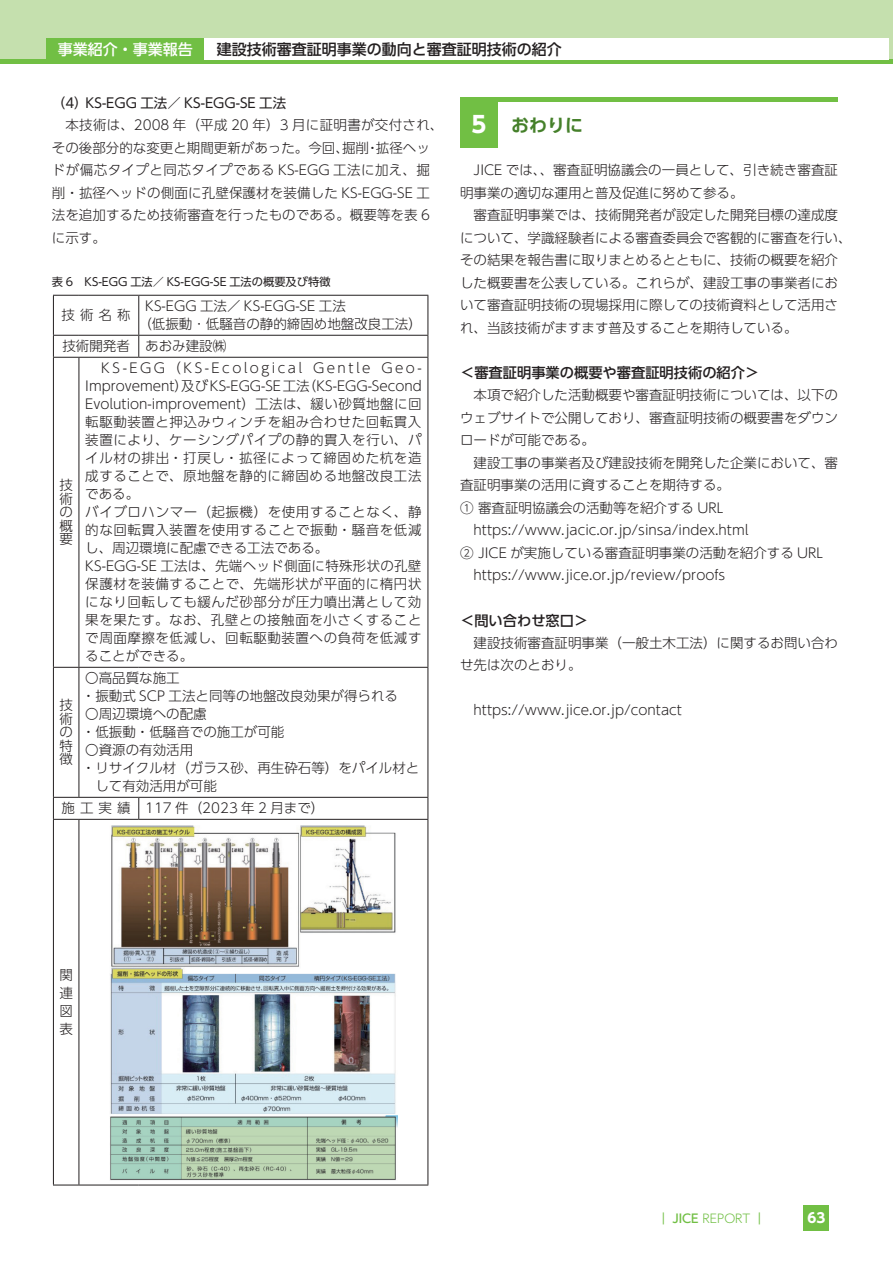
<style>
.page{position:relative;width:893px;height:1263px;background:#fff}
.page>*{position:absolute;margin:0;border:0;box-sizing:border-box;transform-origin:0 0}
.t1{font:700 18px "UD Shin Go Pro De";color:#45802a}
.t2{font:500 15px "UD Shin Go Pro";color:#231f20}
.t3{font:500 15px "UD Shin Go Pro";color:#fff}
.t4{font:500 14.25px "UD Shin Go Pro";color:#231f20}
.t5{font:300 13.5px/22.5px "UD Shin Go Pro";color:#231f20}
.t6{font:300 13.5px/18px "UD Shin Go Pr 6 N";letter-spacing:.04em;color:#231f20;text-align:justify}
.t7{font:300 13.5px/18px "UD Shin Go Pr 6 N";color:#231f20}
.t8{font:13.5px "UD Shin Go Pro";color:#231f20}
.t9{font:700 13.5px "UD Shin Go Pro";color:#fff}
.t10{font:500 12px "UD Shin Go Pro";color:#71bf44}
.t11{font:11.25px "UD Shin Go Pro";color:#231f20}
.s1{font-family:"UD Shin Go Pro";font-size:22.5px;color:#fff}
.s2{font-weight:300}
</style>
<div class="page">
<div style="left:804px;top:1205px;width:25px;height:26px;background:#71bf44"></div>
<div style="left:0;top:0;width:893px;height:64px;background:#c5e0ae"></div>
<hr style="left:0;top:60px;width:893px;height:4px;background:#71bf44">
<div style="left:47px;top:38px;width:157px;height:22px;background:#71bf44"></div>
<div style="left:204px;top:38px;width:685px;height:22px;background:#fff"></div>
<svg style="left:53px;top:295px;width:26px;height:1px"></svg>
<hr style="left:53px;top:296px;width:1px;height:39px;background:#231f20">
<hr style="left:79px;top:295px;width:60px;height:1px;background:#231f20">
<hr style="left:139px;top:295px;width:289px;height:1px;background:#231f20">
<hr style="left:138px;top:296px;width:1px;height:39px;background:#231f20">
<hr style="left:427px;top:296px;width:1px;height:39px;background:#231f20">
<hr style="left:79px;top:335px;width:60px;height:1px;background:#231f20">
<hr style="left:139px;top:335px;width:289px;height:1px;background:#231f20">
<svg style="left:138px;top:336px;width:1px;height:21px"></svg>
<svg style="left:427px;top:336px;width:1px;height:21px"></svg>
<svg style="left:53px;top:335px;width:26px;height:23px"></svg>
<hr style="left:53px;top:358px;width:1px;height:309px;background:#231f20">
<hr style="left:79px;top:357px;width:60px;height:1px;background:#231f20">
<hr style="left:79px;top:358px;width:1px;height:309px;background:#231f20">
<hr style="left:139px;top:357px;width:289px;height:1px;background:#231f20">
<hr style="left:427px;top:358px;width:1px;height:309px;background:#231f20">
<svg style="left:53px;top:667px;width:26px;height:1px"></svg>
<hr style="left:53px;top:668px;width:1px;height:129px;background:#231f20">
<hr style="left:79px;top:667px;width:60px;height:1px;background:#231f20">
<hr style="left:79px;top:668px;width:1px;height:129px;background:#231f20">
<hr style="left:139px;top:667px;width:289px;height:1px;background:#231f20">
<hr style="left:427px;top:668px;width:1px;height:129px;background:#231f20">
<hr style="left:79px;top:797px;width:60px;height:1px;background:#231f20">
<hr style="left:139px;top:797px;width:289px;height:1px;background:#231f20">
<svg style="left:138px;top:798px;width:1px;height:21px"></svg>
<svg style="left:427px;top:798px;width:1px;height:21px"></svg>
<svg style="left:53px;top:797px;width:26px;height:23px"></svg>
<hr style="left:53px;top:820px;width:1px;height:364px;background:#231f20">
<hr style="left:79px;top:819px;width:60px;height:1px;background:#231f20">
<hr style="left:79px;top:820px;width:1px;height:364px;background:#231f20">
<hr style="left:139px;top:819px;width:289px;height:1px;background:#231f20">
<hr style="left:427px;top:820px;width:1px;height:364px;background:#231f20">
<svg style="left:53px;top:1184px;width:26px;height:1px"></svg>
<hr style="left:79px;top:1184px;width:60px;height:1px;background:#231f20">
<hr style="left:139px;top:1184px;width:289px;height:1px;background:#231f20">
<img style="left:110px;top:825px;width:287px;height:356px">
<div style="left:460px;top:101px;width:38px;height:47px;background:#71bf44"></div>
<hr style="left:460px;top:97px;width:378px;height:4px;background:#71bf44">
<p class="t3" style="left:58px;top:37px;width:137px">事業紹介・事業報告</p>
<p class="t2" style="left:217px;top:37px;width:346px">建設技術審査証明事業の動向と審査証明技術の紹介</p>
<p class="t8" style="left:52px;top:92px;width:236px">（4）KS-EGG 工法／ KS-EGG-SE 工法</p>
<p class="t5" style="left:52px;top:113px;width:393px;text-indent:14px">本技術は、2008 年（平成 20 年）3 月に証明書が交付され、その後部分的な変更と期間更新があった。今回、掘削・拡径ヘッドが偏芯タイプと同芯タイプである KS-EGG 工法に加え、掘削・拡径ヘッドの側面に孔壁保護材を装備した KS-EGG-SE 工法を追加するため技術審査を行ったものである。概要等を表 6に示す。</p>
<h1 class="t1" style="left:472px;top:110px;width:113px"><span class="s1">5</span> おわりに</h1>
<p class="t5" style="left:460px;top:158px;width:379px;text-indent:14px">JICE では、、審査証明協議会の一員として、引き続き審査証明事業の適切な運用と普及促進に努めて参る。</p>
<p class="t5" style="left:460px;top:203px;width:393px;text-indent:14px">審査証明事業では、技術開発者が設定した開発目標の達成度について、学識経験者による審査委員会で客観的に審査を行い、その結果を報告書に取りまとめるとともに、技術の概要を紹介した概要書を公表している。これらが、建設工事の事業者において審査証明技術の現場採用に際しての技術資料として活用され、当該技術がますます普及することを期待している。</p>
<p class="t4" style="left:460px;top:361px;width:301px">＜審査証明事業の概要や審査証明技術の紹介＞</p>
<p class="t5" style="left:460px;top:383px;width:380px;text-align:justify;text-indent:14px">本項で紹介した活動概要や審査証明技術については、以下のウェブサイトで公開しており、審査証明技術の概要書をダウンロードが可能である。</p>
<p class="t5" style="left:474px;top:451px;width:366px">建設工事の事業者及び建設技術を開発した企業において、審</p>
<p class="t5" style="left:460px;top:473px;width:271px">査証明事業の活用に資することを期待する。</p>
<p class="t5" style="left:460px;top:496px;width:265px">① 審査証明協議会の活動等を紹介する URL</p>
<p class="t5" style="left:474px;top:518px;width:276px">https://www.jacic.or.jp/sinsa/index.html</p>
<p class="t5" style="left:460px;top:541px;width:365px">② JICE が実施している審査証明事業の活動を紹介する URL</p>
<p class="t5" style="left:474px;top:563px;width:253px">https://www.jice.or.jp/review/proofs</p>
<p class="t4" style="left:460px;top:609px;width:130px">＜問い合わせ窓口＞</p>
<p class="t5" style="left:460px;top:631px;width:380px;text-indent:14px">建設技術審査証明事業（一般土木工法）に関するお問い合わせ先は次のとおり。</p>
<p class="t5" style="left:460px;top:698px;width:223px">　https://www.jice.or.jp/contact</p>
<p class="t11" style="left:52px;top:273px;width:280px">表 6　KS-EGG 工法／ KS-EGG-SE 工法の概要及び特徴</p>
<p class="t6" style="left:62px;top:306px;width:71px">技術名称</p>
<p class="t7" style="left:138px;top:297px;width:285px;text-indent:7px">KS-EGG 工法／ KS-EGG-SE 工法<br>（低振動･低騒音の静的締固め地盤改良工法）</p>
<p class="t7" style="left:62px;top:337px;width:165px">技術開発者 あおみ建設㈱</p>
<p class="t6" style="left:85px;top:359px;width:338px;text-align:left">　KS-EGG（KS-Ecological Gentle Geo-<br>Improvement）及びKS-EGG-SE工法（KS-EGG-Second<br>Evolution-improvement）工法は、緩い砂質地盤に回転駆動装置と押込みウィンチを組み合わせた回転貫入装置により、ケーシングパイプの静的貫入を行い、パイル材の排出・打戻し・拡径によって締固めた杭を造成することで、原地盤を静的に締固める地盤改良工法である。<br>バイブロハンマー（起振機）を使用することなく、静的な回転貫入装置を使用することで振動・騒音を低減し、周辺環境に配慮できる工法である。<br>KS-EGG-SE 工法は、先端ヘッド側面に特殊形状の孔壁保護材を装備することで、先端形状が平面的に楕円状になり回転しても緩んだ砂部分が圧力噴出溝として効果を果たす。なお、孔壁との接触面を小さくすることで周面摩擦を低減し、回転駆動装置への負荷を低減することができる。</p>
<p class="t6" style="left:59px;top:478px;width:15px;line-height:13.5px">技術の概要</p>
<p class="t7" style="left:85px;top:669px;width:96px">〇高品質な施工</p>
<p class="t7" style="left:82px;top:687px;width:318px">・振動式 SCP 工法と同等の地盤改良効果が得られる</p>
<p class="t7" style="left:85px;top:705px;width:123px">〇周辺環境への配慮</p>
<p class="t7" style="left:82px;top:723px;width:204px">・低振動・低騒音での施工が可能</p>
<p class="t7" style="left:85px;top:741px;width:109px">〇資源の有効活用</p>
<p class="t7" style="left:82px;top:759px;width:339px">・リサイクル材（ガラス砂、再生砕石等）をパイル材と</p>
<p class="t7" style="left:95px;top:777px;width:123px">して有効活用が可能</p>
<p class="t7" style="left:62px;top:799px;width:264px">施工実績 117 件（2023 年 2 月まで）</p>
<p class="t6" style="left:59px;top:698px;width:15px;line-height:13.5px">技術の特徴</p>
<p class="t6" style="left:59px;top:965px;width:15px">関連図表</p>
<p class="t10" style="left:657px;top:1208px;width:110px">｜ JICE <span class="s2">REPORT</span> ｜</p>
<p class="t9" style="left:807px;top:1207px;width:19px">63</p>
</div>
